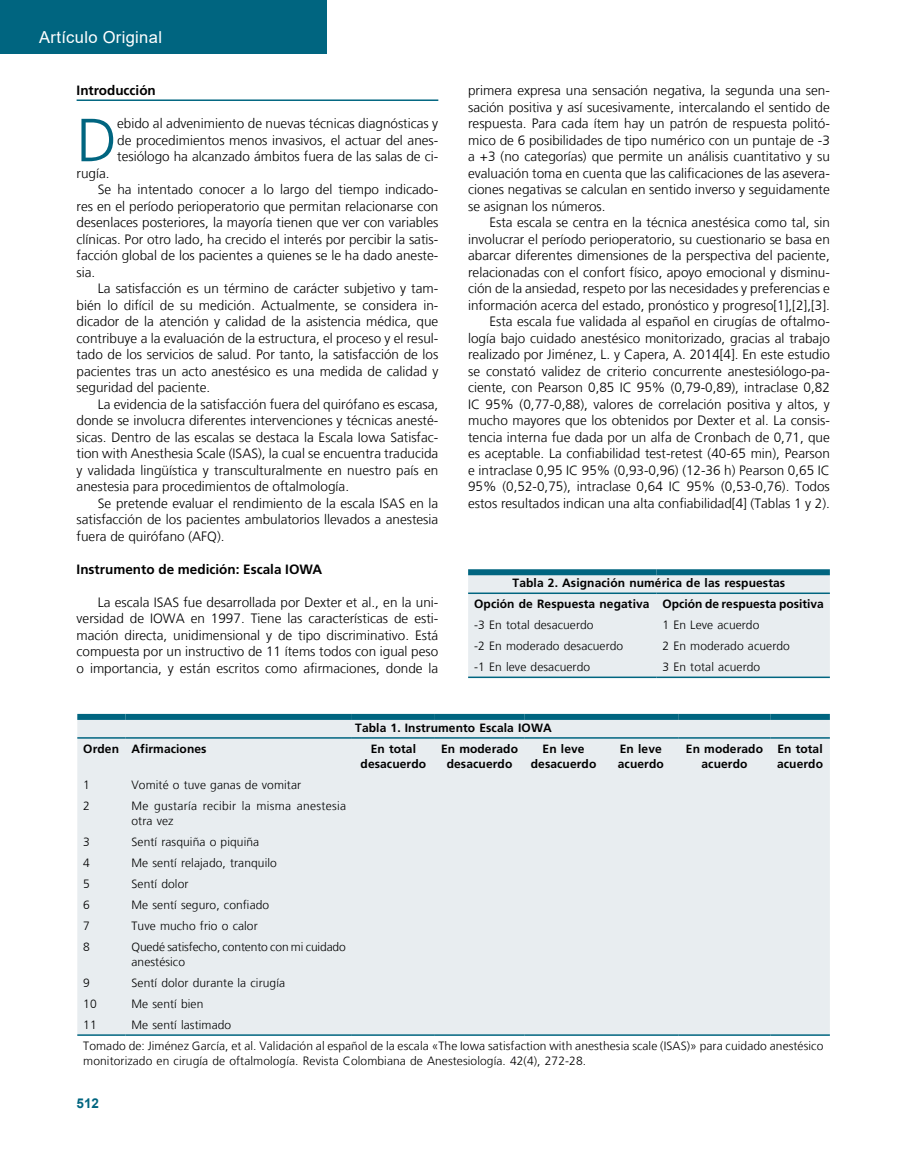
<style>
.page{position:relative;width:915px;height:1170px;background:#fff}
.page>*{position:absolute;margin:0;border:0;box-sizing:border-box;transform-origin:0 0}
.t1{font:300 60.75px "Frutiger LT";color:#006580}
.t2{font:16.5px "Arial";letter-spacing:.02em;color:#fff}
.t3{font:300 13.5px/16.5px "Frutiger LT";color:#000;text-align:justify}
.t4{font:700 13.5px "Frutiger";color:#000}
.t5{font:700 13.5px "Arial";color:#006580}
.t6{font:300 12px/15px "Frutiger LT";letter-spacing:.01em;color:#000}
.t7{font:700 12px/15px "Frutiger";letter-spacing:.01em;color:#000;text-align:center}
.t8{font:300 12px/15px "Frutiger LT";letter-spacing:-.01em;color:#000}
</style>
<div class="page">
<div style="left:0;top:0;width:326px;height:54px;background:#006580"></div>
<hr style="left:77px;top:99px;width:361px;height:2px;background:#006580">
<div style="left:77px;top:719px;width:752px;height:315px;background:#e8edf0"></div>
<div style="left:77px;top:713px;width:48px;height:6px;background:#006580"></div>
<div style="left:125px;top:713px;width:227px;height:6px;background:#006580"></div>
<div style="left:352px;top:713px;width:83px;height:6px;background:#006580"></div>
<div style="left:435px;top:713px;width:89px;height:6px;background:#006580"></div>
<div style="left:524px;top:713px;width:78px;height:6px;background:#006580"></div>
<div style="left:602px;top:713px;width:76px;height:6px;background:#006580"></div>
<div style="left:678px;top:713px;width:92px;height:6px;background:#006580"></div>
<div style="left:770px;top:713px;width:59px;height:6px;background:#006580"></div>
<hr style="left:77px;top:737px;width:48px;height:1px;background:#006580">
<hr style="left:125px;top:737px;width:227px;height:1px;background:#006580">
<hr style="left:352px;top:737px;width:83px;height:1px;background:#006580">
<hr style="left:435px;top:737px;width:89px;height:1px;background:#006580">
<hr style="left:524px;top:737px;width:78px;height:1px;background:#006580">
<hr style="left:602px;top:737px;width:76px;height:1px;background:#006580">
<hr style="left:678px;top:737px;width:92px;height:1px;background:#006580">
<hr style="left:770px;top:737px;width:59px;height:1px;background:#006580">
<hr style="left:77px;top:1034px;width:48px;height:1px;background:#006580">
<hr style="left:125px;top:1034px;width:227px;height:1px;background:#006580">
<hr style="left:352px;top:1034px;width:83px;height:1px;background:#006580">
<hr style="left:435px;top:1034px;width:89px;height:1px;background:#006580">
<hr style="left:524px;top:1034px;width:78px;height:1px;background:#006580">
<hr style="left:602px;top:1034px;width:76px;height:1px;background:#006580">
<hr style="left:678px;top:1034px;width:92px;height:1px;background:#006580">
<hr style="left:770px;top:1034px;width:59px;height:1px;background:#006580">
<div style="left:468px;top:575px;width:361px;height:101px;background:#e8edf0"></div>
<div style="left:468px;top:569px;width:188px;height:6px;background:#006580"></div>
<div style="left:656px;top:569px;width:173px;height:6px;background:#006580"></div>
<hr style="left:468px;top:592px;width:188px;height:2px;background:#006580">
<hr style="left:656px;top:592px;width:173px;height:2px;background:#006580">
<hr style="left:468px;top:676px;width:188px;height:2px;background:#006580">
<hr style="left:656px;top:676px;width:173px;height:2px;background:#006580">
<p class="t2" style="left:39px;top:26px;width:124px">Artículo Original</p>
<p class="t4" style="left:77px;top:83px;width:81px">Introducción</p>
<h1 class="t1" style="left:77px;top:106px;width:42px">D</h1>
<p class="t3" style="left:117px;top:115px;width:322px">ebido al advenimiento de nuevas técnicas diagnósticas y de procedimientos menos invasivos, el actuar del anes&shy;tesiólogo ha alcanzado ámbitos fuera de las salas de ci-</p>
<p class="t3" style="left:77px;top:165px;width:35px">rugía.</p>
<p class="t3" style="left:98px;top:181px;width:342px">Se ha intentado conocer a lo largo del tiempo indicado-</p>
<p class="t3" style="left:77px;top:198px;width:363px">res en el período perioperatorio que permitan relacionarse con</p>
<p class="t3" style="left:77px;top:214px;width:363px">desenlaces posteriores, la mayoría tienen que ver con variables</p>
<p class="t3" style="left:77px;top:231px;width:363px">clínicas. Por otro lado, ha crecido el interés por percibir la satis-</p>
<p class="t3" style="left:77px;top:247px;width:363px">facción global de los pacientes a quienes se le ha dado aneste-</p>
<p class="t3" style="left:77px;top:264px;width:20px">sia.</p>
<p class="t3" style="left:98px;top:280px;width:342px">La satisfacción es un término de carácter subjetivo y tam-</p>
<p class="t3" style="left:77px;top:297px;width:363px">bién lo difícil de su medición. Actualmente, se considera in-</p>
<p class="t3" style="left:77px;top:313px;width:363px">dicador de la atención y calidad de la asistencia médica, que</p>
<p class="t3" style="left:77px;top:330px;width:363px">contribuye a la evaluación de la estructura, el proceso y el resul-</p>
<p class="t3" style="left:77px;top:346px;width:363px">tado de los servicios de salud. Por tanto, la satisfacción de los</p>
<p class="t3" style="left:77px;top:363px;width:363px">pacientes tras un acto anestésico es una medida de calidad y</p>
<p class="t3" style="left:77px;top:379px;width:135px">seguridad del paciente.</p>
<p class="t3" style="left:98px;top:396px;width:342px">La evidencia de la satisfacción fuera del quirófano es escasa,</p>
<p class="t3" style="left:77px;top:412px;width:363px">donde se involucra diferentes intervenciones y técnicas anesté-</p>
<p class="t3" style="left:77px;top:429px;width:363px">sicas. Dentro de las escalas se destaca la Escala Iowa Satisfac-</p>
<p class="t3" style="left:77px;top:445px;width:363px">tion with Anesthesia Scale (ISAS), la cual se encuentra traducida</p>
<p class="t3" style="left:77px;top:462px;width:363px">y validada lingüística y transculturalmente en nuestro país en</p>
<p class="t3" style="left:77px;top:478px;width:274px">anestesia para procedimientos de oftalmología.</p>
<p class="t3" style="left:98px;top:495px;width:342px">Se pretende evaluar el rendimiento de la escala ISAS en la</p>
<p class="t3" style="left:77px;top:511px;width:363px">satisfacción de los pacientes ambulatorios llevados a anestesia</p>
<p class="t3" style="left:77px;top:528px;width:149px">fuera de quirófano (AFQ).</p>
<p class="t4" style="left:77px;top:561px;width:247px">Instrumento de medición: Escala IOWA</p>
<p class="t3" style="left:77px;top:594px;width:363px;text-indent:21px">La escala ISAS fue desarrollada por Dexter et al., en la uni&shy;versidad de IOWA en 1997. Tiene las características de esti&shy;mación directa, unidimensional y de tipo discriminativo. Está compuesta por un instructivo de 11 ítems todos con igual peso o importancia, y están escritos como afirmaciones, donde la</p>
<p class="t3" style="left:468px;top:82px;width:363px">primera expresa una sensación negativa, la segunda una sen&shy;sación positiva y así sucesivamente, intercalando el sentido de respuesta. Para cada ítem hay un patrón de respuesta politó&shy;mico de 6 posibilidades de tipo numérico con un puntaje de -3 a +3 (no categorías) que permite un análisis cuantitativo y su evaluación toma en cuenta que las calificaciones de las asevera&shy;ciones negativas se calculan en sentido inverso y seguidamente se asignan los números.</p>
<p class="t3" style="left:468px;top:214px;width:363px;text-align:right">Esta escala se centra en la técnica anestésica como tal, sin involucrar el período perioperatorio, su cuestionario se basa en abarcar diferentes dimensiones de la perspectiva del paciente, relacionadas con el confort físico, apoyo emocional y disminu&shy;ción de la ansiedad, respeto por las necesidades y preferencias e información acerca del estado, pronóstico y progreso[1],[2],[3].<br>Esta escala fue validada al español en cirugías de oftalmo&shy;logía bajo cuidado anestésico monitorizado, gracias al trabajo realizado por Jiménez, L. y Capera, A. 2014[4]. En este estudio se constató validez de criterio concurrente anestesiólogo-pa&shy;ciente, con Pearson 0,85 IC 95% (0,79-0,89), intraclase 0,82<br>IC 95% (0,77-0,88), valores de correlación positiva y altos, y mucho mayores que los obtenidos por Dexter et al. La consis&shy;tencia interna fue dada por un alfa de Cronbach de 0,71, que es aceptable. La confiabilidad test-retest (40-65 min), Pearson e intraclase 0,95 IC 95% (0,93-0,96) (12-36 h) Pearson 0,65 IC 95% (0,52-0,75), intraclase 0,64 IC 95% (0,53-0,76). Todos estos resultados indican una alta confiabilidad[4] (Tablas 1 y 2).</p>
<p class="t7" style="left:474px;top:572px;width:351px;line-height:21px">Tabla 2. Asignación numérica de las respuestas<br>Opción de Respuesta negativa Opción de respuesta positiva</p>
<p class="t6" style="left:474px;top:617px;width:121px">-3 En total desacuerdo</p>
<p class="t6" style="left:662px;top:617px;width:98px">1 En Leve acuerdo</p>
<p class="t6" style="left:474px;top:638px;width:151px">-2 En moderado desacuerdo</p>
<p class="t6" style="left:662px;top:638px;width:129px">2 En moderado acuerdo</p>
<p class="t6" style="left:474px;top:659px;width:117px">-1 En leve desacuerdo</p>
<p class="t6" style="left:662px;top:659px;width:99px">3 En total acuerdo</p>
<p class="t7" style="left:355px;top:720px;width:198px">Tabla 1. Instrumento Escala IOWA</p>
<p class="t7" style="left:83px;top:741px;width:125px">Orden Afirmaciones</p>
<p class="t7" style="left:360px;top:741px;width:67px">En total desacuerdo</p>
<p class="t7" style="left:441px;top:741px;width:78px">En moderado desacuerdo</p>
<p class="t7" style="left:530px;top:741px;width:67px">En leve desacuerdo</p>
<p class="t7" style="left:617px;top:741px;width:47px;text-align:left">En leve acuerdo</p>
<p class="t7" style="left:685px;top:741px;width:78px">En moderado acuerdo</p>
<p class="t7" style="left:776px;top:741px;width:47px;text-align:left">En total acuerdo</p>
<p class="t6" style="left:83px;top:777px;width:8px">1</p>
<p class="t6" style="left:131px;top:777px;width:171px">Vomité o tuve ganas de vomitar</p>
<p class="t6" style="left:83px;top:798px;width:8px">2</p>
<p class="t6" style="left:131px;top:798px;width:216px">Me gustaría recibir la misma anestesia otra vez</p>
<p class="t6" style="left:83px;top:834px;width:8px">3</p>
<p class="t6" style="left:131px;top:834px;width:129px">Sentí rasquiña o piquiña</p>
<p class="t6" style="left:83px;top:855px;width:8px">4</p>
<p class="t6" style="left:131px;top:855px;width:147px">Me sentí relajado, tranquilo</p>
<p class="t6" style="left:83px;top:876px;width:8px">5</p>
<p class="t6" style="left:131px;top:876px;width:58px">Sentí dolor</p>
<p class="t6" style="left:83px;top:897px;width:8px">6</p>
<p class="t6" style="left:131px;top:897px;width:139px">Me sentí seguro, confiado</p>
<p class="t6" style="left:83px;top:918px;width:8px">7</p>
<p class="t6" style="left:131px;top:918px;width:128px">Tuve mucho frio o calor</p>
<p class="t6" style="left:83px;top:939px;width:8px">8</p>
<p class="t8" style="left:131px;top:939px;width:216px">Quedé satisfecho, contento con mi cuidado anestésico</p>
<p class="t6" style="left:83px;top:975px;width:8px">9</p>
<p class="t6" style="left:131px;top:975px;width:155px">Sentí dolor durante la cirugía</p>
<p class="t6" style="left:83px;top:996px;width:15px">10</p>
<p class="t6" style="left:131px;top:996px;width:73px">Me sentí bien</p>
<p class="t6" style="left:83px;top:1017px;width:15px">11</p>
<p class="t6" style="left:83px;top:1014px;width:741px;line-height:21px;text-indent:48px">Me sentí lastimado<br>Tomado de: Jiménez García, et al. Validación al español de la escala «The Iowa satisfaction with anesthesia scale (ISAS)» para cuidado anestésico</p>
<p class="t6" style="left:83px;top:1053px;width:504px">monitorizado en cirugía de oftalmología. Revista Colombiana de Anestesiología. 42(4), 272-28.</p>
<p class="t5" style="left:77px;top:1093px;width:24px">512</p>
</div>
